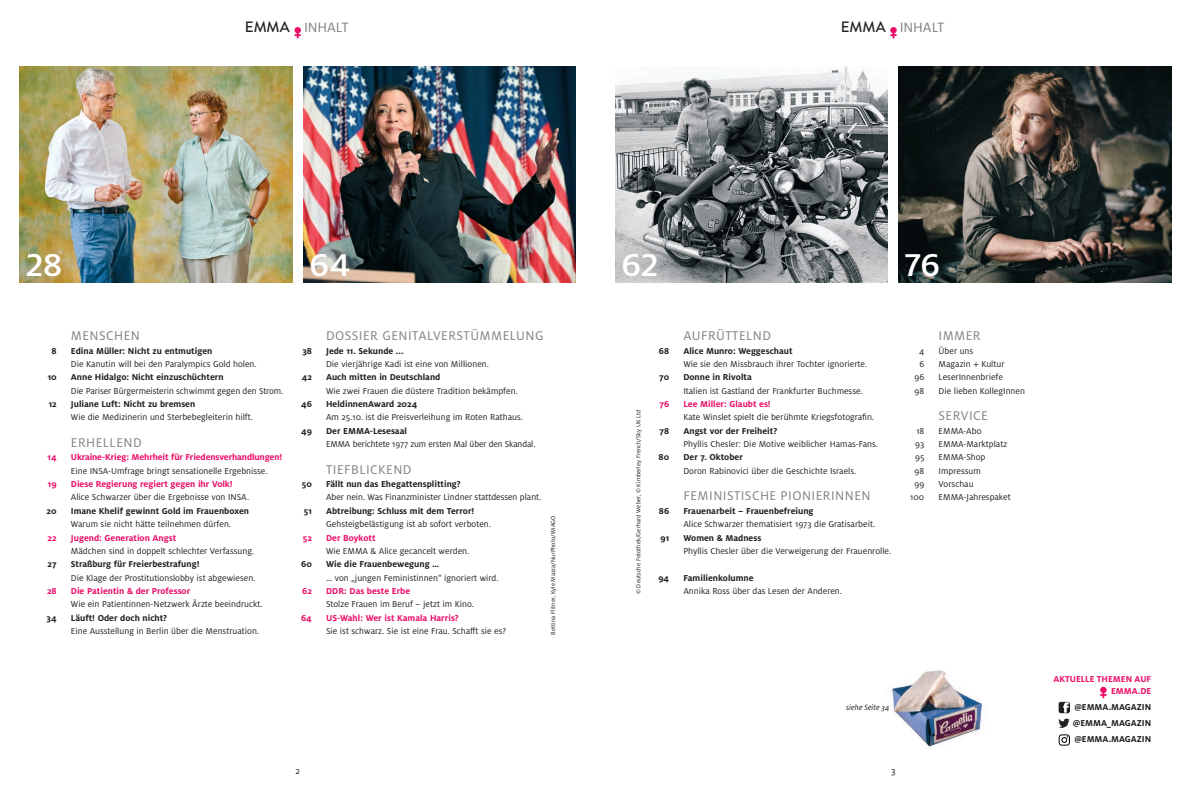
<style>
.page{position:relative;width:1191px;height:794px;background:#fff}
.page>*{position:absolute;margin:0;border:0;box-sizing:border-box;transform-origin:0 0}
.t1{font:500 35px "Milo Pro";letter-spacing:-.015em;color:#fff;scale:1.08 1}
.t2{font:15px "Milo Pro";letter-spacing:-.01em;color:#808285}
.t3{font:14px "Milo Pro";letter-spacing:.03em;color:#808285}
.t4{font:10px "Milo Pro";color:#231f20}
.t5{font:9.5px "Milo Pro";color:#231f20}
.t6{font:700 9.5px/16px "Milo Pro";color:#231f20;text-align:justify}
.t7{font:700 9.5px/12px "Milo Pro";color:#ec0e68;text-align:right}
.t8{font:italic 8.5px "Milo Pro";color:#231f20}
.t9{font:6.5px "Milo Pro";letter-spacing:.005em;color:#231f20}
.s1{font-family:"Brandon Grotesque";font-weight:500;color:#231f20}
</style>
<div class="page">
<svg style="left:294px;top:27px;width:7px;height:11px"></svg>
<svg style="left:890px;top:27px;width:6px;height:11px"></svg>
<img style="left:899px;top:67px;width:272px;height:215px">
<svg style="left:1100px;top:687px;width:6px;height:11px"></svg>
<svg style="left:1058px;top:702px;width:12px;height:11px"></svg>
<svg style="left:1058px;top:719px;width:11px;height:9px"></svg>
<svg style="left:1058px;top:734px;width:12px;height:11px"></svg>
<img style="left:615px;top:67px;width:272px;height:215px">
<img style="left:20px;top:67px;width:272px;height:215px">
<img style="left:303px;top:67px;width:272px;height:215px">
<img style="left:891px;top:670px;width:92px;height:77px">
<h2 class="t2" style="left:245px;top:19px;width:105px"><span class="s1">EMMA</span> INHALT</h2>
<h2 class="t2" style="left:840px;top:19px;width:105px"><span class="s1">EMMA</span> INHALT</h2>
<h1 class="t1" style="left:26px;top:245px;width:36px">28</h1>
<h1 class="t1" style="left:308px;top:244px;width:37px">24</h1>
<h1 class="t1" style="left:621px;top:245px;width:36px">62</h1>
<h1 class="t1" style="left:904px;top:245px;width:35px">76</h1>
<h1 class="t1" style="left:309px;top:245px;width:40px">64</h1>
<h3 class="t3" style="left:71px;top:328px;width:71px">MENSCHEN</h3>
<p class="t6" style="left:52px;top:342px;width:7px">8</p>
<p class="t6" style="left:71px;top:342px;width:143px">Edina Müller: Nicht zu entmutigen</p>
<p class="t5" style="left:71px;top:359px;width:187px">Die Kanutin will bei den Paralympics Gold holen.</p>
<p class="t6" style="left:48px;top:369px;width:11px">10</p>
<p class="t6" style="left:71px;top:369px;width:154px">Anne Hidalgo: Nicht einzuschüchtern</p>
<p class="t5" style="left:71px;top:385px;width:214px">Die Pariser Bürgermeisterin schwimmt gegen den Strom.</p>
<p class="t6" style="left:49px;top:396px;width:10px">12</p>
<p class="t6" style="left:71px;top:396px;width:126px">Juliane Luft: Nicht zu bremsen</p>
<p class="t5" style="left:71px;top:412px;width:184px">Wie die Medizinerin und Sterbebegleiterin hilft.</p>
<h3 class="t3" style="left:71px;top:435px;width:72px">ERHELLEND</h3>
<p class="t7" style="left:48px;top:451px;width:11px">14</p>
<p class="t7" style="left:71px;top:451px;width:213px">Ukraine-Krieg: Mehrheit für Friedensverhandlungen!</p>
<p class="t5" style="left:71px;top:465px;width:198px">Eine INSA-Umfrage bringt sensationelle Ergebnisse.</p>
<p class="t7" style="left:48px;top:478px;width:10px">19</p>
<p class="t7" style="left:71px;top:478px;width:163px">Diese Regierung regiert gegen ihr Volk!</p>
<p class="t5" style="left:71px;top:492px;width:180px">Alice Schwarzer über die Ergebnisse von INSA.</p>
<p class="t6" style="left:47px;top:503px;width:12px">20</p>
<p class="t6" style="left:71px;top:503px;width:180px">Imane Khelif gewinnt Gold im Frauenboxen</p>
<p class="t5" style="left:71px;top:519px;width:162px">Warum sie nicht hätte teilnehmen dürfen.</p>
<p class="t7" style="left:48px;top:531px;width:11px">22</p>
<p class="t7" style="left:71px;top:531px;width:107px">Jugend: Generation Angst</p>
<p class="t5" style="left:71px;top:545px;width:185px">Mädchen sind in doppelt schlechter Verfassung.</p>
<p class="t6" style="left:48px;top:556px;width:11px">27</p>
<p class="t6" style="left:71px;top:556px;width:130px">Straßburg für Freierbestrafung!</p>
<p class="t5" style="left:71px;top:572px;width:186px">Die Klage der Prostitutionslobby ist abgewiesen.</p>
<p class="t7" style="left:47px;top:585px;width:11px">28</p>
<p class="t7" style="left:71px;top:585px;width:121px">Die Patientin &amp; der Professor</p>
<p class="t5" style="left:71px;top:599px;width:193px">Wie ein Patientinnen-Netzwerk Ärzte beeindruckt.</p>
<p class="t6" style="left:47px;top:609px;width:12px">34</p>
<p class="t6" style="left:71px;top:609px;width:98px">Läuft! Oder doch nicht?</p>
<p class="t5" style="left:71px;top:626px;width:190px">Eine Ausstellung in Berlin über die Menstruation.</p>
<h3 class="t3" style="left:326px;top:328px;width:219px">DOSSIER GENITALVERSTÜMMELUNG</h3>
<p class="t6" style="left:302px;top:342px;width:11px">38</p>
<p class="t6" style="left:326px;top:342px;width:79px">Jede 11. Sekunde ...</p>
<p class="t5" style="left:326px;top:359px;width:164px">Die vierjährige Kadi ist eine von Millionen.</p>
<p class="t6" style="left:302px;top:369px;width:12px">42</p>
<p class="t6" style="left:326px;top:369px;width:116px">Auch mitten in Deutschland</p>
<p class="t5" style="left:326px;top:385px;width:193px">Wie zwei Frauen die düstere Tradition bekämpfen.</p>
<p class="t6" style="left:301px;top:396px;width:12px">46</p>
<p class="t6" style="left:326px;top:396px;width:93px">HeldinnenAward 2024</p>
<p class="t5" style="left:326px;top:412px;width:198px">Am 25.10. ist die Preisverleihung im Roten Rathaus.</p>
<p class="t6" style="left:301px;top:423px;width:12px">49</p>
<p class="t6" style="left:326px;top:423px;width:82px">Der EMMA-Lesesaal</p>
<p class="t5" style="left:326px;top:439px;width:211px">EMMA berichtete 1977 zum ersten Mal über den Skandal.</p>
<h3 class="t3" style="left:326px;top:462px;width:87px">TIEFBLICKEND</h3>
<p class="t6" style="left:302px;top:476px;width:12px">50</p>
<p class="t6" style="left:326px;top:476px;width:136px">Fällt nun das Ehegattensplitting?</p>
<p class="t5" style="left:326px;top:492px;width:217px">Aber nein. Was Finanzminister Lindner stattdessen plant.</p>
<p class="t6" style="left:304px;top:503px;width:10px">51</p>
<p class="t6" style="left:326px;top:503px;width:150px">Abtreibung: Schluss mit dem Terror!</p>
<p class="t5" style="left:326px;top:519px;width:166px">Gehsteigbelästigung ist ab sofort verboten.</p>
<p class="t7" style="left:303px;top:531px;width:11px">52</p>
<p class="t7" style="left:326px;top:531px;width:51px">Der Boykott</p>
<p class="t5" style="left:326px;top:545px;width:145px">Wie EMMA &amp; Alice gecancelt werden.</p>
<p class="t6" style="left:301px;top:556px;width:12px">60</p>
<p class="t6" style="left:326px;top:556px;width:115px">Wie die Frauenbewegung …</p>
<p class="t5" style="left:326px;top:572px;width:174px">… von „jungen Feministinnen“ ignoriert wird.</p>
<p class="t7" style="left:302px;top:585px;width:11px">62</p>
<p class="t7" style="left:326px;top:585px;width:86px">DDR: Das beste Erbe</p>
<p class="t5" style="left:326px;top:599px;width:149px">Stolze Frauen im Beruf – jetzt im Kino.</p>
<p class="t7" style="left:301px;top:611px;width:12px">64</p>
<p class="t7" style="left:326px;top:611px;width:134px">US-Wahl: Wer ist Kamala Harris?</p>
<p class="t5" style="left:326px;top:626px;width:182px">Sie ist schwarz. Sie ist eine Frau. Schafft sie es?</p>
<p class="t9" style="left:549px;top:634px;width:121px;rotate:-90deg">Bettina Flitner, Kyle Mazza/NurPhoto/IMAGO</p>
<p class="t4" style="left:295px;top:765px;width:6px">2</p>
<p class="t9" style="left:635px;top:594px;width:186px;rotate:-90deg">© Deutsche Fotothek/Gerhard Weber, © Kimberley French/Sky UK Ltd</p>
<h3 class="t3" style="left:683px;top:328px;width:89px">AUFRÜTTELND</h3>
<p class="t6" style="left:659px;top:342px;width:12px">68</p>
<p class="t6" style="left:683px;top:342px;width:111px">Alice Munro: Weggeschaut</p>
<p class="t5" style="left:683px;top:359px;width:185px">Wie sie den Missbrauch ihrer Tochter ignorierte.</p>
<p class="t6" style="left:659px;top:369px;width:12px">70</p>
<p class="t6" style="left:683px;top:369px;width:70px">Donne in Rivolta</p>
<p class="t5" style="left:683px;top:385px;width:181px">Italien ist Gastland der Frankfurter Buchmesse.</p>
<p class="t7" style="left:659px;top:398px;width:11px">76</p>
<p class="t7" style="left:683px;top:398px;width:89px">Lee Miller: Glaubt es!</p>
<p class="t5" style="left:683px;top:412px;width:192px">Kate Winslet spielt die berühmte Kriegsfotografin.</p>
<p class="t6" style="left:659px;top:423px;width:11px">78</p>
<p class="t6" style="left:683px;top:423px;width:95px">Angst vor der Freiheit?</p>
<p class="t5" style="left:683px;top:439px;width:196px">Phyllis Chesler: Die Motive weiblicher Hamas-Fans.</p>
<p class="t6" style="left:658px;top:449px;width:12px">80</p>
<p class="t6" style="left:683px;top:449px;width:61px">Der 7. Oktober</p>
<p class="t5" style="left:683px;top:465px;width:174px">Doron Rabinovici über die Geschichte Israels.</p>
<h3 class="t3" style="left:683px;top:488px;width:189px">FEMINISTISCHE PIONIERINNEN</h3>
<p class="t6" style="left:659px;top:503px;width:12px">86</p>
<p class="t6" style="left:683px;top:503px;width:132px">Frauenarbeit – Frauenbefreiung</p>
<p class="t5" style="left:683px;top:519px;width:193px">Alice Schwarzer thematisiert 1973 die Gratisarbeit.</p>
<p class="t6" style="left:660px;top:529px;width:10px">91</p>
<p class="t6" style="left:683px;top:529px;width:79px">Women &amp; Madness</p>
<p class="t5" style="left:683px;top:545px;width:209px">Phyllis Chesler über die Verweigerung der Frauenrolle.</p>
<p class="t6" style="left:658px;top:569px;width:12px">94</p>
<p class="t6" style="left:683px;top:569px;width:72px">Familienkolumne</p>
<p class="t5" style="left:683px;top:586px;width:160px">Annika Ross über das Lesen der Anderen.</p>
<h3 class="t3" style="left:938px;top:328px;width:44px">IMMER</h3>
<p class="t5" style="left:919px;top:345px;width:7px">4</p>
<p class="t5" style="left:938px;top:345px;width:36px">Über uns</p>
<p class="t5" style="left:919px;top:359px;width:6px">6</p>
<p class="t5" style="left:938px;top:359px;width:67px">Magazin + Kultur</p>
<p class="t5" style="left:914px;top:372px;width:11px">96</p>
<p class="t5" style="left:938px;top:372px;width:66px">LeserInnenbriefe</p>
<p class="t5" style="left:914px;top:385px;width:11px">98</p>
<p class="t5" style="left:938px;top:385px;width:88px">Die lieben KollegInnen</p>
<h3 class="t3" style="left:938px;top:408px;width:51px">SERVICE</h3>
<p class="t5" style="left:916px;top:425px;width:10px">18</p>
<p class="t5" style="left:938px;top:425px;width:44px">EMMA-Abo</p>
<p class="t5" style="left:915px;top:439px;width:11px">93</p>
<p class="t5" style="left:938px;top:439px;width:70px">EMMA-Marktplatz</p>
<p class="t5" style="left:915px;top:452px;width:11px">95</p>
<p class="t5" style="left:938px;top:452px;width:48px">EMMA-Shop</p>
<p class="t5" style="left:914px;top:465px;width:11px">98</p>
<p class="t5" style="left:938px;top:465px;width:44px">Impressum</p>
<p class="t5" style="left:914px;top:479px;width:11px">99</p>
<p class="t5" style="left:938px;top:479px;width:37px">Vorschau</p>
<p class="t5" style="left:910px;top:492px;width:16px">100</p>
<p class="t5" style="left:938px;top:492px;width:74px">EMMA-Jahrespaket</p>
<p class="t8" style="left:846px;top:702px;width:45px">siehe Seite 34</p>
<p class="t4" style="left:891px;top:765px;width:6px">3</p>
<p class="t7" style="left:1053px;top:673px;width:99px">AKTUELLE THEMEN AUF<br>EMMA.DE</p>
<p class="t6" style="left:1073px;top:699px;width:80px">@EMMA.MAGAZIN @EMMA_MAGAZIN @EMMA.MAGAZIN</p>
</div>
